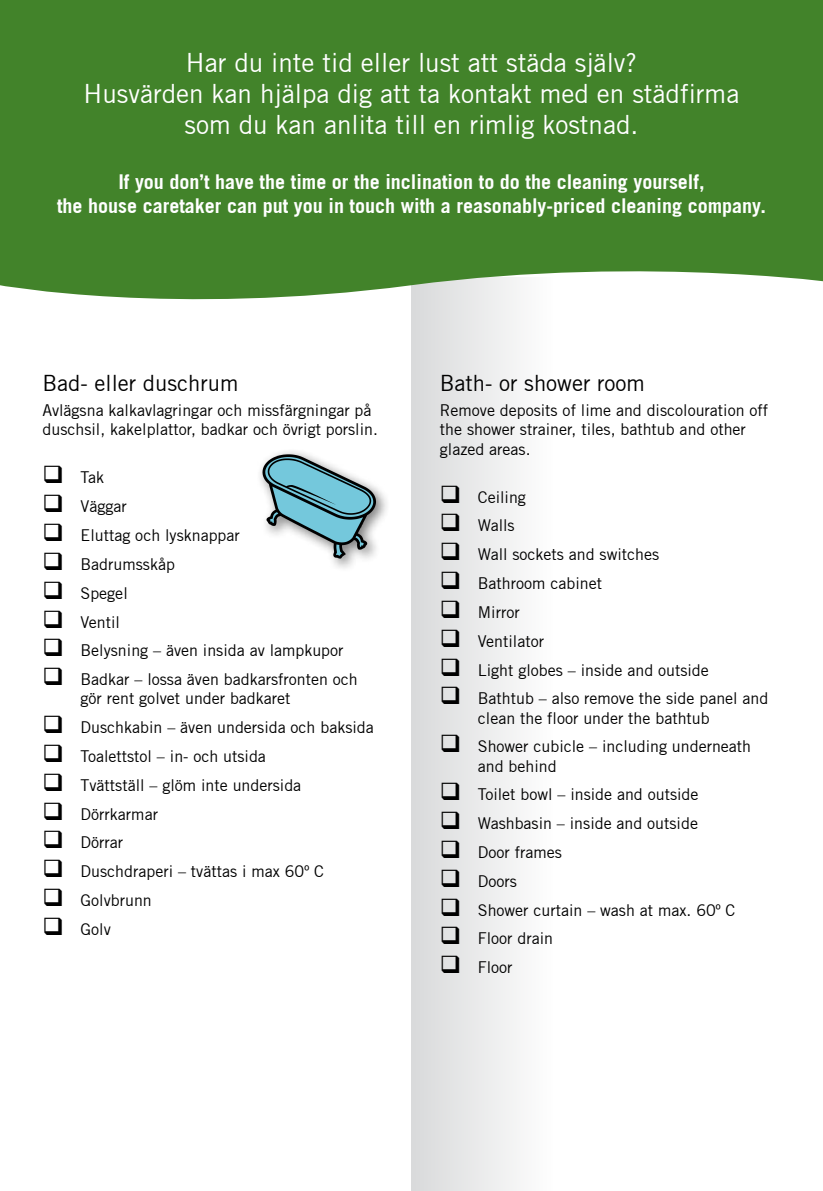
<style>
.page{position:relative;width:823px;height:1191px;background:#fff}
.page>*{position:absolute;margin:0;border:0;box-sizing:border-box;transform-origin:0 0}
.t1{font:26px/31.2px "Trade Gothic";color:#fff;text-align:center}
.t2{font:22px "Trade Gothic";color:#000}
.t3{font:700 20px/24px "Trade Gothic";color:#fff;text-align:center}
.t4{font:16px/19.2px "Trade Gothic";color:#000}
</style>
<div class="page">
<div style="left:411px;top:277px;width:142px;height:914px;background:linear-gradient(to right,#d8d9da,#fefefe)"></div>
<svg style="left:0;top:0;width:822px;height:316px;background:#548e3e"></svg>
<div style="left:255px;top:447px;width:134px;height:125px;background:#000;opacity:.5"></div>
<svg style="left:262px;top:454px;width:114px;height:104px"></svg>
<svg style="left:461px;top:502px;width:24px;height:1px"></svg>
<h1 class="t1" style="left:84px;top:47px;width:656px">Har du inte tid eller lust att städa själv?<br>Husvärden kan hjälpa dig att ta kontakt med en städfirma som du kan anlita till en rimlig kostnad.</h1>
<p class="t3" style="left:57px;top:170px;width:710px">If you don’t have the time or the inclination to do the cleaning yourself,<br>the house caretaker can put you in touch with a reasonably-priced cleaning company.</p>
<h2 class="t2" style="left:43px;top:370px;width:197px">Bad- eller duschrum</h2>
<p class="t4" style="left:43px;top:401px;width:337px">Avlägsna kalkavlagringar och missfärgningar på duschsil, kakelplattor, badkar och övrigt porslin.</p>
<p class="t4" style="left:43px;top:468px;width:63px">❑ Tak</p>
<p class="t4" style="left:43px;top:497px;width:86px">❑ Väggar</p>
<p class="t4" style="left:43px;top:525px;width:199px">❑ Eluttag och lysknappar</p>
<p class="t4" style="left:43px;top:554px;width:134px">❑ Badrumsskåp</p>
<p class="t4" style="left:43px;top:583px;width:87px">❑ Spegel</p>
<p class="t4" style="left:43px;top:612px;width:79px">❑ Ventil</p>
<p class="t4" style="left:43px;top:641px;width:302px">❑ Belysning – även insida av lampkupor</p>
<p class="t4" style="left:81px;top:669px;width:278px;text-indent:-38px">❑ Badkar – lossa även badkarsfronten och gör rent golvet under badkaret</p>
<p class="t4" style="left:43px;top:717px;width:332px">❑ Duschkabin – även undersida och baksida</p>
<p class="t4" style="left:43px;top:746px;width:225px">❑ Toalettstol – in- och utsida</p>
<p class="t4" style="left:43px;top:775px;width:260px">❑ Tvättställ – glöm inte undersida</p>
<p class="t4" style="left:43px;top:804px;width:117px">❑ Dörrkarmar</p>
<p class="t4" style="left:43px;top:833px;width:82px">❑ Dörrar</p>
<p class="t4" style="left:43px;top:861px;width:282px">❑ Duschdraperi – tvättas i max 60º C</p>
<p class="t4" style="left:43px;top:890px;width:111px">❑ Golvbrunn</p>
<p class="t4" style="left:43px;top:919px;width:70px">❑ Golv</p>
<h2 class="t2" style="left:439px;top:370px;width:206px">Bath- or shower room</h2>
<p class="t4" style="left:439px;top:401px;width:329px">Remove deposits of lime and discolouration off the shower strainer, tiles, bathtub and other glazed areas.</p>
<p class="t4" style="left:439px;top:487px;width:88px">❑ Ceiling</p>
<p class="t4" style="left:439px;top:516px;width:76px">❑ Walls</p>
<p class="t4" style="left:439px;top:545px;width:221px">❑ Wall sockets and switches</p>
<p class="t4" style="left:439px;top:573px;width:164px">❑ Bathroom cabinet</p>
<p class="t4" style="left:439px;top:602px;width:81px">❑ Mirror</p>
<p class="t4" style="left:439px;top:631px;width:106px">❑ Ventilator</p>
<p class="t4" style="left:439px;top:660px;width:270px">❑ Light globes – inside and outside</p>
<p class="t4" style="left:477px;top:689px;width:292px;text-indent:-38px">❑ Bathtub – also remove the side panel and clean the floor under the bathtub</p>
<p class="t4" style="left:477px;top:737px;width:274px;text-indent:-38px">❑ Shower cubicle – including underneath and behind</p>
<p class="t4" style="left:439px;top:785px;width:260px">❑ Toilet bowl – inside and outside</p>
<p class="t4" style="left:439px;top:813px;width:259px">❑ Washbasin – inside and outside</p>
<p class="t4" style="left:439px;top:842px;width:123px">❑ Door frames</p>
<p class="t4" style="left:439px;top:871px;width:79px">❑ Doors</p>
<p class="t4" style="left:439px;top:900px;width:297px">❑ Shower curtain – wash at max. 60º C</p>
<p class="t4" style="left:439px;top:929px;width:115px">❑ Floor drain</p>
<p class="t4" style="left:439px;top:957px;width:74px">❑ Floor</p>
</div>
